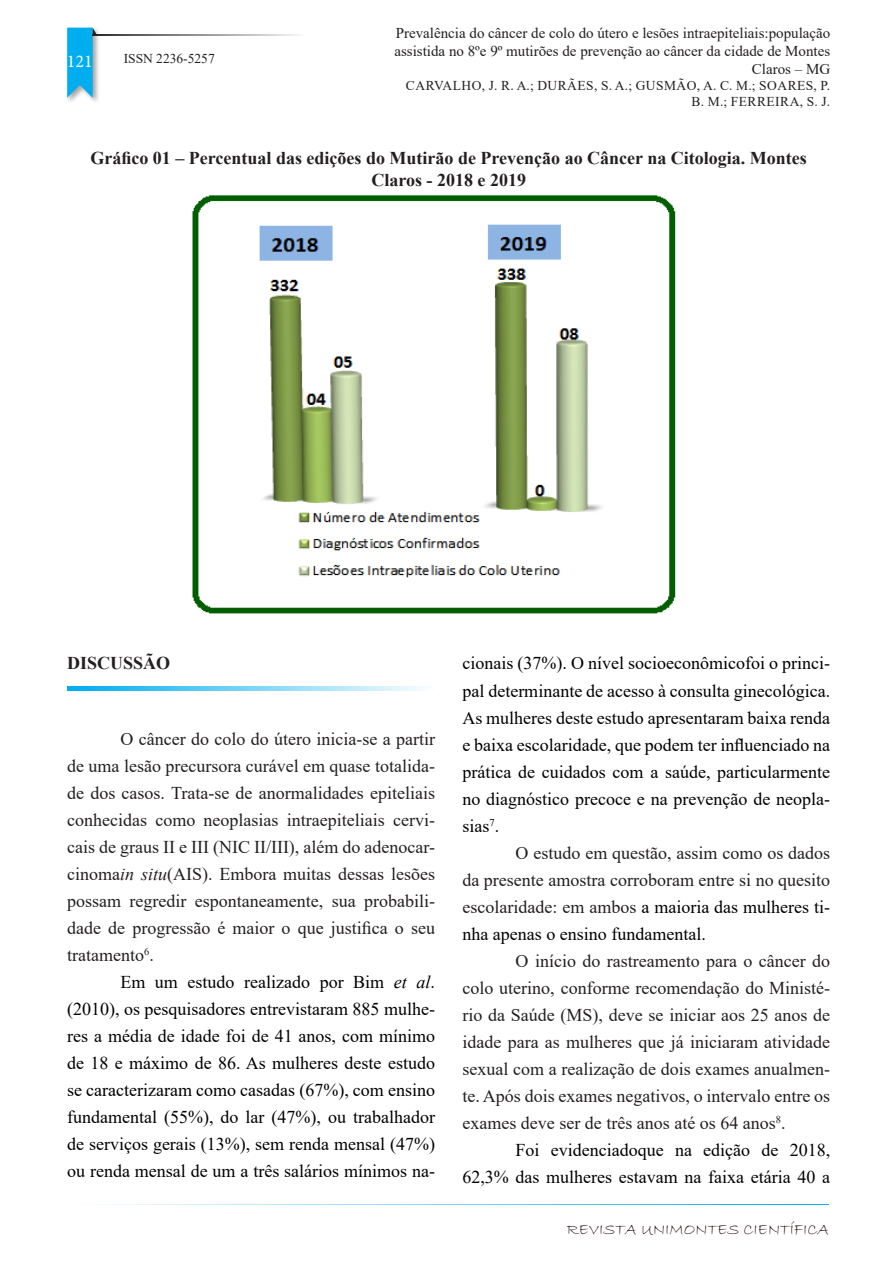
<style>
.page{position:relative;width:893px;height:1263px;background:#fff}
.page>*{position:absolute;margin:0;border:0;box-sizing:border-box;transform-origin:0 0}
.t1{font:18px/27px "Times New Roman";color:#231f20;text-align:justify}
.t2{font:18px/27px "Times New Roman";color:#000;text-align:justify}
.t3{font:700 18px/21.6px "Times New Roman";color:#231f20;text-align:center}
.t4{font:18px "Minion Pro";color:#fff}
.t5{font:16.5px "Bradley Hand ITC";color:#210b0d}
.t6{font:15px/18px "Times New Roman";color:#231f20;text-align:right}
.t7{font:13.5px/16.2px "Times New Roman";letter-spacing:.035em;color:#231f20;text-align:right}
.t8{font:13.5px "Times New Roman";color:#231f20}
.s1{font-style:italic}
.s2{color:#000}
</style>
<div class="page">
<div style="left:65px;top:26px;width:35px;height:79px;background:#231f20;opacity:.4"></div>
<svg style="left:67px;top:28px;width:30px;height:70px;background:#2db3e5"></svg>
<svg style="left:93px;top:34px;width:206px;height:1px"></svg>
<hr style="left:64px;top:1204px;width:765px;height:1px;background:#00aeef">
<svg style="left:67px;top:686px;width:356px;height:5px;background:#77d3f6"></svg>
<img style="left:192px;top:195px;width:484px;height:419px">
<p class="t4" style="left:67px;top:49px;width:27px">121</p>
<p class="t8" style="left:124px;top:48px;width:93px">ISSN 2236-5257</p>
<p class="t6" style="left:394px;top:24px;width:437px">Prevalência do câncer de colo do útero e lesões intraepiteliais:população assistida no 8ºe 9º mutirões de prevenção ao câncer da cidade de Montes<br>Claros – MG</p>
<p class="t7" style="left:406px;top:77px;width:426px">CARVALHO, J. R. A.; DURÃES, S. A.; GUSMÃO, A. C. M.; SOARES, P.<br>B. M.; FERREIRA, S. J.</p>
<p class="t3" style="left:90px;top:147px;width:718px">Gráfico 01 – Percentual das edições do Mutirão de Prevenção ao Câncer na Citologia. Montes<br>Claros - 2018 e 2019</p>
<p class="t3" style="left:67px;top:652px;width:105px">DISCUSSÃO</p>
<p class="t1" style="left:67px;top:725px;width:369px;text-indent:53px">O câncer do colo do útero inicia-se a partir de uma lesão precursora curável em quase totalida&shy;de dos casos. Trata-se de anormalidades epiteliais conhecidas como neoplasias intraepiteliais cervi&shy;cais de graus II e III (NIC II/III), além do adenocar&shy;cinoma<span class="s1">in situ</span>(AIS). Embora muitas dessas lesões possam regredir espontaneamente, sua probabili&shy;dade de progressão é maior o que justifica o seu tratamento<sup>6</sup>.</p>
<p class="t2" style="left:67px;top:968px;width:369px;text-indent:53px">Em um estudo realizado por Bim <span class="s1">et al</span>. (2010), os pesquisadores entrevistaram 885 mulhe&shy;res a média de idade foi de 41 anos, com mínimo de 18 e máximo de 86. As mulheres deste estudo se caracterizaram como casadas (67%), com ensino fundamental (55%), do lar (47%), ou trabalhador de serviços gerais (13%), sem renda mensal (47%) ou renda mensal de um a três salários mínimos na-</p>
<p class="t2" style="left:462px;top:649px;width:369px">cionais (37%). O nível socioeconômicofoi o princi&shy;pal determinante de acesso à consulta ginecológica.<br>As mulheres deste estudo apresentaram baixa renda e baixa escolaridade, que podem ter influenciado na prática de cuidados com a saúde, particularmente no diagnóstico precoce e na prevenção de neopla&shy;sias<sup>7</sup>.</p>
<p class="t1" style="left:462px;top:838px;width:369px;text-indent:53px">O estudo em questão, assim como os dados da presente amostra corroboram entre si no quesito escolaridade: em ambos <span class="s2">a maioria das mulheres ti&shy;nha apenas o ensino fundamental.</span></p>
<p class="t1" style="left:462px;top:946px;width:369px;text-indent:53px">O início do rastreamento para o câncer do colo uterino, conforme recomendação do Ministé&shy;rio da Saúde (MS), deve se iniciar aos 25 anos de idade para as mulheres que já iniciaram atividade sexual com a realização de dois exames anualmen&shy;te. Após dois exames negativos, o intervalo entre os exames deve ser de três anos até os 64 anos<sup>8</sup>.</p>
<p class="t2" style="left:462px;top:1135px;width:369px;text-align:right">Foi evidenciadoque na edição de 2018,<br>62,3% das mulheres estavam na faixa etária 40 a</p>
<p class="t5" style="left:567px;top:1218px;width:264px">REVISTA UNIMONTES CIENTÍFICA</p>
</div>
